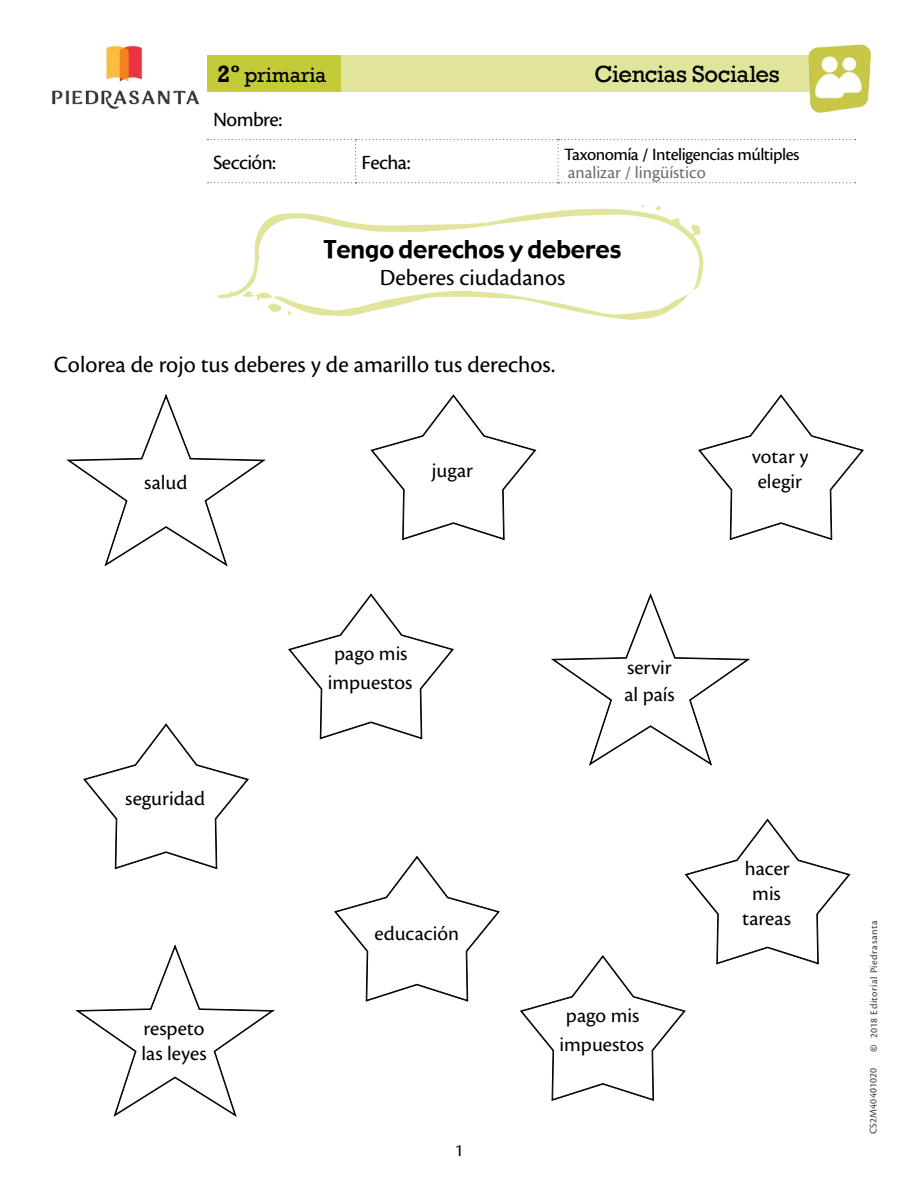
<style>
.page{position:relative;width:918px;height:1188px;background:#fff}
.page>*{position:absolute;margin:0;border:0;box-sizing:border-box;transform-origin:0 0}
.t1{font:24px "Cronos Pro";color:#000}
.t2{font:24px "Gadget";color:#000}
.t3{font:24px "Rockwell";letter-spacing:-.02em;color:#000}
.t4{font:21px/25.2px "Cronos Pro";color:#000}
.t5{font:21px/43.2px "Cronos Pro Capt";letter-spacing:-.03em;color:#000}
.t6{font:21px "Rockwell";letter-spacing:-.005em;color:#000}
.t7{font:18px "Cronos Pro Capt";letter-spacing:-.03em;color:#000}
.t8{font:18px "Cronos Pro";color:#6d6e71}
.t9{font:18px "Cronos Pro";color:#000}
.t10{font:10.5px "Cronos Pro Capt";letter-spacing:.035em;color:#414042}
.t11{font:10.5px "Cronos Pro Capt";letter-spacing:.01em;color:#414042}
.s1{font-weight:700;font-size:24px}
.s2{font-family:"Cronos Pro";font-weight:700}
</style>
<div class="page">
<svg style="left:207px;top:55px;width:596px;height:37px;background:#dadf85"></svg>
<svg style="left:208px;top:139px;width:648px;height:44px"></svg>
<img style="left:52px;top:45px;width:147px;height:64px">
<img style="left:803px;top:44px;width:69px;height:69px">
<svg style="left:217px;top:205px;width:487px;height:115px"></svg>
<svg style="left:67px;top:394px;width:198px;height:172px"></svg>
<svg style="left:76px;top:945px;width:198px;height:171px"></svg>
<svg style="left:83px;top:724px;width:166px;height:146px"></svg>
<svg style="left:698px;top:395px;width:166px;height:146px"></svg>
<svg style="left:334px;top:856px;width:166px;height:146px"></svg>
<svg style="left:288px;top:594px;width:166px;height:146px"></svg>
<svg style="left:551px;top:594px;width:199px;height:171px"></svg>
<svg style="left:371px;top:395px;width:165px;height:146px"></svg>
<svg style="left:520px;top:819px;width:330px;height:282px"></svg>
<p class="t6" style="left:217px;top:63px;width:111px"><span class="s1">2º</span> primaria</p>
<p class="t3" style="left:595px;top:60px;width:187px">Ciencias Sociales</p>
<p class="t5" style="left:213px;top:98px;width:71px">Nombre:<br>Sección:</p>
<p class="t5" style="left:362px;top:141px;width:51px">Fecha:</p>
<p class="t7" style="left:564px;top:144px;width:237px">Taxonomía / Inteligencias múltiples</p>
<p class="t8" style="left:568px;top:162px;width:139px">analizar / lingüístico</p>
<p class="t2" style="left:324px;top:234px;width:299px">Tengo derechos y deberes</p>
<p class="t1" style="left:380px;top:264px;width:187px">Deberes ciudadanos</p>
<p class="t1" style="left:54px;top:351px;width:503px">Colorea de rojo tus deberes y de amarillo tus derechos.</p>
<p class="t4" style="left:144px;top:469px;width:45px">salud</p>
<p class="t4" style="left:125px;top:786px;width:81px">seguridad</p>
<p class="t4" style="left:141px;top:1016px;width:67px">respeto las leyes</p>
<p class="t4" style="left:432px;top:458px;width:43px">jugar</p>
<p class="t4" style="left:328px;top:639px;width:86px;line-height:29px;text-align:center">pago mis impuestos</p>
<p class="t4" style="left:374px;top:921px;width:86px">educación</p>
<p class="t9" style="left:455px;top:1140px;width:10px">1</p>
<p class="t4" style="left:624px;top:654px;width:52px;line-height:27px">servir al país</p>
<p class="t4" style="left:560px;top:1001px;width:86px;line-height:29px;text-align:center">pago mis impuestos</p>
<p class="t4" style="left:752px;top:444px;width:58px">votar y elegir</p>
<p class="t4" style="left:742px;top:856px;width:50px;text-align:center">hacer mis tareas</p>
<p class="t10" style="left:868px;top:1052px;width:132px;rotate:-90deg"><span class="s2">©</span> 2018 Editorial Piedrasanta</p>
<p class="t11" style="left:867px;top:1134px;width:67px;rotate:-90deg">CS2M40401020</p>
</div>
